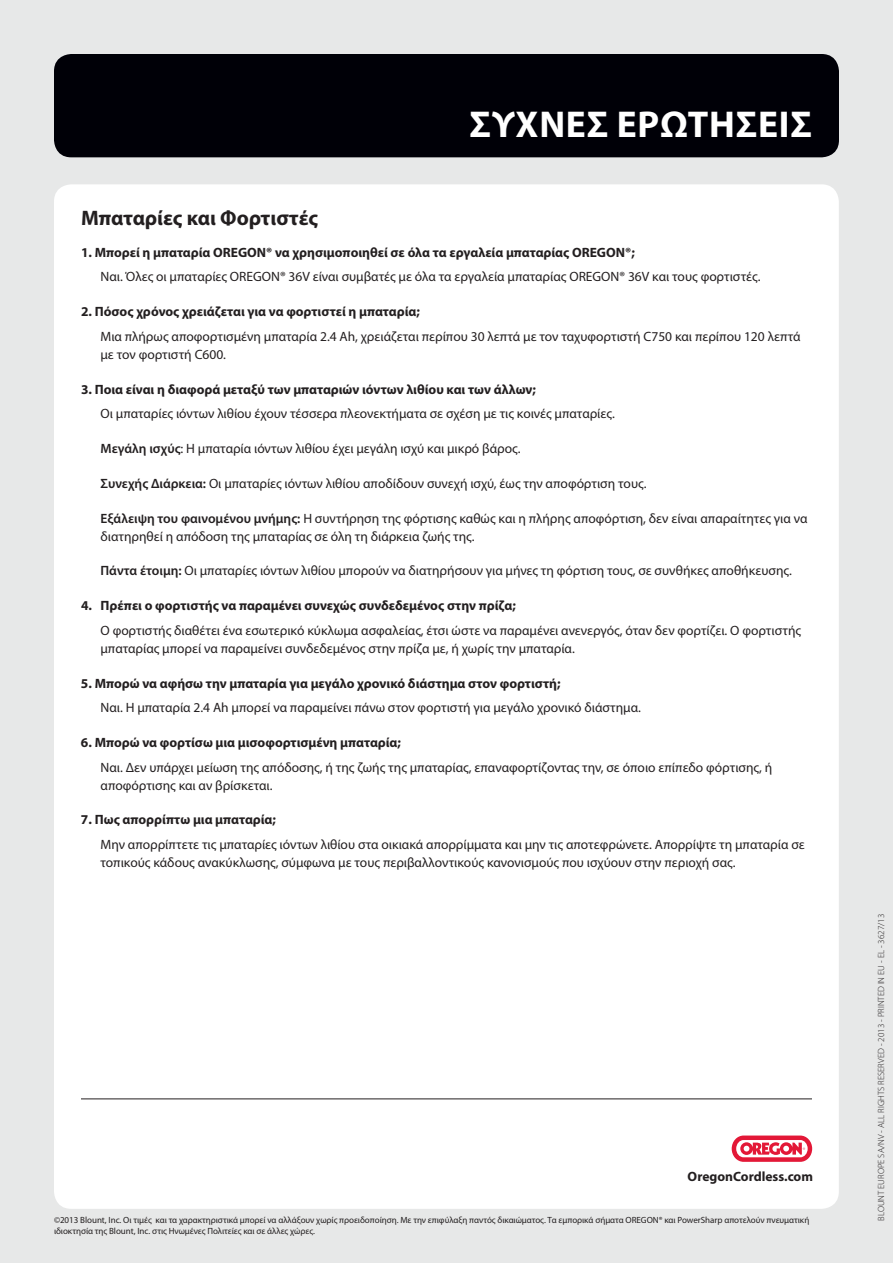
<style>
.page{position:relative;width:893px;height:1263px;background:#e7e8e8}
.page>*{position:absolute;margin:0;border:0;box-sizing:border-box;transform-origin:0 0}
.t1{font:700 37.5px "Myriad Pro";letter-spacing:.02em;color:#fff}
.t2{font:700 21px "Myriad Pro";color:#231f20}
.t3{font:13.5px/18px "Myriad Pro";color:#231f20}
.t4{font:700 13.5px "Myriad Pro";color:#231f20}
.t5{font:9px/10.5px "Myriad Pro";letter-spacing:-.005em;color:#231f20}
.t6{font:300 9px "Myriad Pro";color:#231f20}
.s1{font-weight:600}
</style>
<div class="page">
<div style="left:54px;top:54px;width:785px;height:103px;background:#000007;border-radius:17px"></div>
<div style="left:54px;top:184px;width:785px;height:1025px;background:#fff;border-radius:17px"></div>
<hr style="left:81px;top:1098px;width:731px;height:1px;background:#231f20">
<div style="left:732px;top:1135px;width:80px;height:27px;background:#e31837;border-radius:12px"></div>
<svg style="left:736px;top:1140px;width:72px;height:17px"></svg>
<h1 class="t1" style="left:469px;top:99px;width:344px">ΣΥΧΝΕΣ ΕΡΩΤΗΣΕΙΣ</h1>
<h2 class="t2" style="left:81px;top:204px;width:239px">Μπαταρίες και Φορτιστές</h2>
<p class="t4" style="left:81px;top:243px;width:555px">1. Μπορεί η μπαταρία OREGON® να χρησιμοποιηθεί σε όλα τα εργαλεία μπαταρίας OREGON®;</p>
<p class="t3" style="left:101px;top:268px;width:662px">Ναι. Όλες οι μπαταρίες OREGON® 36V είναι συμβατές με όλα τα εργαλεία μπαταρίας OREGON® 36V και τους φορτιστές.</p>
<p class="t4" style="left:81px;top:303px;width:340px">2. Πόσος χρόνος χρειάζεται για να φορτιστεί η μπαταρία;</p>
<p class="t3" style="left:101px;top:327px;width:702px">Μια πλήρως αποφορτισμένη μπαταρία 2.4 Ah, χρειάζεται περίπου 30 λεπτά με τον ταχυφορτιστή C750 και περίπου 120 λεπτά με τον φορτιστή C600.</p>
<p class="t4" style="left:81px;top:380px;width:456px">3. Ποια είναι η διαφορά μεταξύ των μπαταριών ιόντων λιθίου και των άλλων;</p>
<p class="t3" style="left:101px;top:405px;width:516px">Οι μπαταρίες ιόντων λιθίου έχουν τέσσερα πλεονεκτήματα σε σχέση με τις κοινές μπαταρίες.</p>
<p class="t3" style="left:101px;top:439px;width:422px"><span class="s1">Μεγάλη ισχύς</span>: Η μπαταρία ιόντων λιθίου έχει μεγάλη ισχύ και μικρό βάρος.</p>
<p class="t3" style="left:101px;top:474px;width:548px"><span class="s1">Συνεχής Διάρκεια:</span> Οι μπαταρίες ιόντων λιθίου αποδίδουν συνεχή ισχύ, έως την αποφόρτιση τους.</p>
<p class="t3" style="left:101px;top:509px;width:708px"><span class="s1">Εξάλειψη του φαινομένου μνήμης:</span> Η συντήρηση της φόρτισης καθώς και η πλήρης αποφόρτιση, δεν είναι απαραίτητες για να διατηρηθεί η απόδοση της μπαταρίας σε όλη τη διάρκεια ζωής της.</p>
<p class="t3" style="left:101px;top:561px;width:693px"><span class="s1">Πάντα έτοιμη:</span> Οι μπαταρίες ιόντων λιθίου μπορούν να διατηρήσουν για μήνες τη φόρτιση τους, σε συνθήκες αποθήκευσης.</p>
<p class="t4" style="left:81px;top:597px;width:436px">4. Πρέπει ο φορτιστής να παραμένει συνεχώς συνδεδεμένος στην πρίζα;</p>
<p class="t3" style="left:100px;top:621px;width:702px">Ο φορτιστής διαθέτει ένα εσωτερικό κύκλωμα ασφαλείας, έτσι ώστε να παραμένει ανενεργός, όταν δεν φορτίζει. Ο φορτιστής μπαταρίας μπορεί να παραμείνει συνδεδεμένος στην πρίζα με, ή χωρίς την μπαταρία.</p>
<p class="t4" style="left:81px;top:674px;width:481px">5. Μπορώ να αφήσω την μπαταρία για μεγάλο χρονικό διάστημα στον φορτιστή;</p>
<p class="t3" style="left:100px;top:698px;width:542px">Ναι. Η μπαταρία 2.4 Ah μπορεί να παραμείνει πάνω στον φορτιστή για μεγάλο χρονικό διάστημα.</p>
<p class="t4" style="left:81px;top:734px;width:322px">6. Μπορώ να φορτίσω μια μισοφορτισμένη μπαταρία;</p>
<p class="t3" style="left:100px;top:758px;width:673px">Ναι. Δεν υπάρχει μείωση της απόδοσης, ή της ζωής της μπαταρίας, επαναφορτίζοντας την, σε όποιο επίπεδο φόρτισης, ή αποφόρτισης και αν βρίσκεται.</p>
<p class="t4" style="left:81px;top:811px;width:197px">7. Πως απορρίπτω μια μπαταρία;</p>
<p class="t3" style="left:100px;top:835px;width:706px">Μην απορρίπτετε τις μπαταρίες ιόντων λιθίου στα οικιακά απορρίμματα και μην τις αποτεφρώνετε. Απορρίψτε τη μπαταρία σε τοπικούς κάδους ανακύκλωσης, σύμφωνα με τους περιβαλλοντικούς κανονισμούς που ισχύουν στην περιοχή σας.</p>
<p class="t4" style="left:688px;top:1168px;width:127px">OregonCordless.com</p>
<p class="t5" style="left:54px;top:1215px;width:757px">©2013 Blount, Inc. Οι τιμές και τα χαρακτηριστικά μπορεί να αλλάξουν χωρίς προειδοποίηση. Με την επιφύλαξη παντός δικαιώματος. Τα εμπορικά σήματα OREGON® και PowerSharp αποτελούν πνευματική ιδιοκτησία της Blount, Inc. στις Ηνωμένες Πολιτείες και σε άλλες χώρες.</p>
<p class="t6" style="left:876px;top:1220px;width:308px;rotate:-90deg">BLOUNT EUROPE SA/NV - ALL RIGHTS RESERVED - 2013 - PRINTED IN EU - EL - 3627/13</p>
</div>
